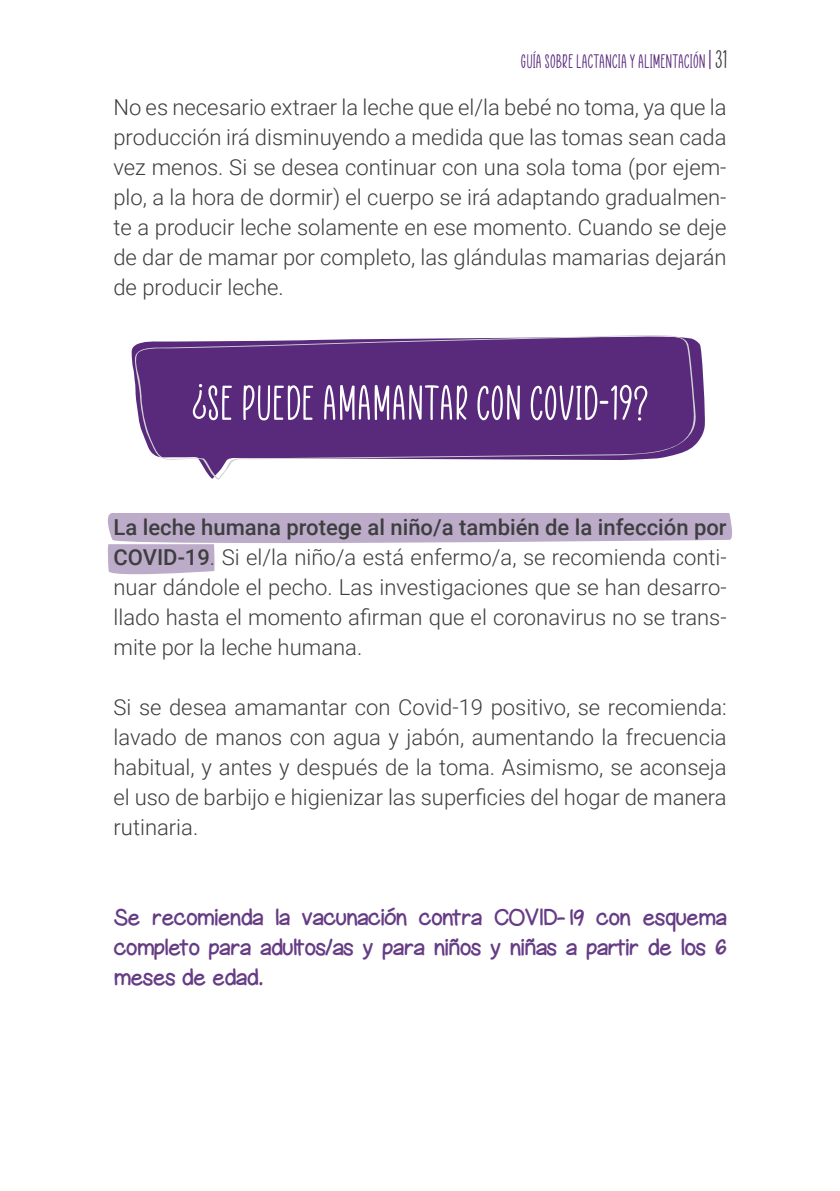
<style>
.page{position:relative;width:840px;height:1191px;background:#fff}
.page>*{position:absolute;margin:0;border:0;box-sizing:border-box;transform-origin:0 0}
.subtitulo_2{font:50px "Paper Flowers";color:#fff}
.textos_1{font:300 22px/30px "Roboto";color:#3e3e3f;text-align:justify}
.texto_escrito{font:22px/30px "Gel Pen Upright";color:#663c85;text-align:justify}
.t1{font:20px "Paper Flowers";color:#592a7c}
.s1{font-size:26px}
.s2{font-size:26px;color:#3e3e3f}
.s3{font-weight:500}
</style>
<div class="page">
<svg style="left:107px;top:513px;width:626px;height:61px"></svg>
<svg style="left:134px;top:335px;width:563px;height:145px;fill:#592a7c"></svg>
<p class="t1" style="left:520px;top:51px;width:208px">GUÍA SOBRE LACTANCIA Y ALIMENTACIÓN <span class="s1">|</span> <span class="s2">31</span></p>
<p class="textos_1" style="left:113px;top:91px;width:614px">No es necesario extraer la leche que el/la bebé no toma, ya que la producción irá disminuyendo a medida que las tomas sean cada vez menos. Si se desea continuar con una sola toma (por ejem&shy;plo, a la hora de dormir) el cuerpo se irá adaptando gradualmen&shy;te a producir leche solamente en ese momento. Cuando se deje de dar de mamar por completo, las glándulas mamarias dejarán de producir leche.</p>
<p class="subtitulo_2" style="left:191px;top:377px;width:458px">¿SE PUEDE AMAMANTAR CON COVID-19?</p>
<p class="textos_1" style="left:113px;top:511px;width:614px"><span class="s3">La leche humana protege al niño/a también de la infección por COVID-19</span>. Si el/la niño/a está enfermo/a, se recomienda conti&shy;nuar dándole el pecho. Las investigaciones que se han desarro&shy;llado hasta el momento afirman que el coronavirus no se trans&shy;mite por la leche humana.</p>
<p class="textos_1" style="left:113px;top:691px;width:614px">Si se desea amamantar con Covid-19 positivo, se recomienda: lavado de manos con agua y jabón, aumentando la frecuencia habitual, y antes y después de la toma. Asimismo, se aconseja el uso de barbijo e higienizar las superficies del hogar de manera rutinaria.</p>
<p class="texto_escrito" style="left:114px;top:902px;width:613px">Se recomienda la vacunación contra COVID-19 con esquema completo para adultos/as y para niños y niñas a partir de los 6 meses de edad.</p>
</div>
